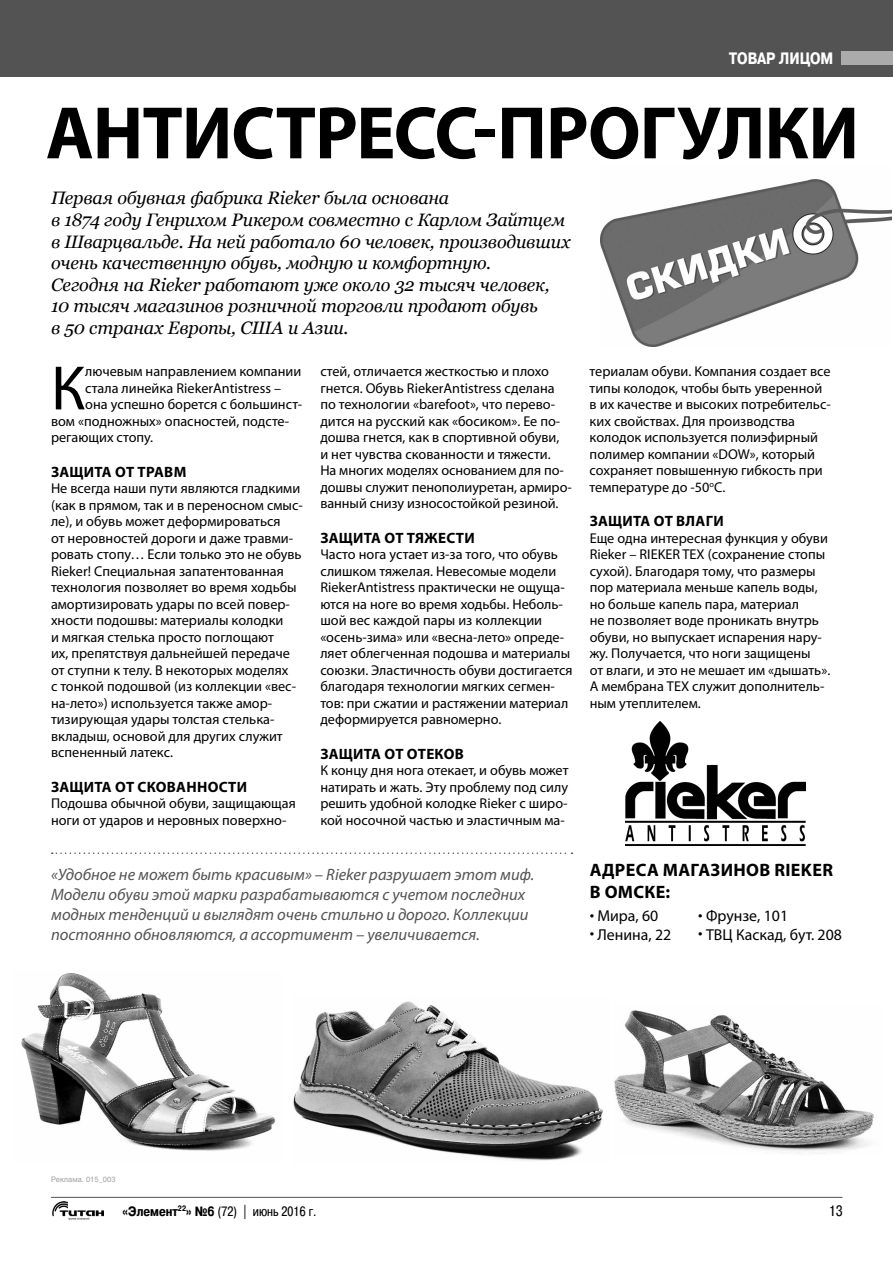
<style>
.page{position:relative;width:893px;height:1263px;background:#fff}
.page>*{position:absolute;margin:0;border:0;box-sizing:border-box;transform-origin:0 0}
.t1{font:700 75px "Myriad Pro";letter-spacing:-.015em;color:#000}
.t2{font:63.15px "Myriad Pro";color:#000}
.t3{font:italic 18px/21.6px "Georgia";letter-spacing:-.01em;color:#000}
.t4{font:700 18px/21.6px "Myriad Pro";letter-spacing:.02em;color:#000}
.t5{font:italic 16.5px/19.8px "Myriad Pro";color:#535353}
.t6{font:700 16.5px "Pragmatica Condensed Cyr";color:#fff}
.t7{font:15.75px "Myriad Pro";color:#000}
.t8{font:700 15px "Myriad Pro";letter-spacing:.02em;color:#000}
.t9{font:15px "Pragmatica Condensed Cyr";color:#000}
.t10{font:14.25px/16.5px "Myriad Pro";color:#000}
.t11{font:13.5px "Pragmatica Condensed Cyr";color:#000}
.t12{font:7.5px "Helios";color:#a0a0a0}
.s1{font-weight:700}
</style>
<div class="page">
<div style="left:0;top:0;width:893px;height:77px;background:#535353"></div>
<div style="left:842px;top:51px;width:51px;height:13px;background:#ababab"></div>
<hr style="left:51px;top:1197px;width:791px;height:1px;background:#535353">
<img style="left:52px;top:1201px;width:51px;height:18px">
<img style="left:600px;top:179px;width:292px;height:168px">
<svg style="left:52px;top:852px;width:520px;height:2px"></svg>
<img style="left:614px;top:1010px;width:260px;height:144px">
<img style="left:293px;top:1001px;width:310px;height:160px">
<img style="left:21px;top:973px;width:255px;height:178px">
<img style="left:626px;top:721px;width:180px;height:125px">
<p class="t6" style="left:729px;top:49px;width:11px">товар</p>
<p class="t6" style="left:779px;top:49px;width:12px">лицом</p>
<h1 class="t1" style="left:46px;top:84px;width:815px">АНТИСТРЕСС-ПРОГУЛКИ</h1>
<p class="t3" style="left:51px;top:187px;width:521px">Первая обувная фабрика Rieker была основана<br>в 1874 году Генрихом Рикером совместно с Карлом Зайтцем в Шварцвальде. На ней работало 60 человек, производивших очень качественную обувь, модную и комфортную.<br>Сегодня на Rieker работают уже около 32 тысяч человек, 10 тысяч магазинов розничной торговли продают обувь<br>в 50 странах Европы, США и Азии.</p>
<p class="t10" style="left:320px;top:363px;width:253px">стей, отличается жесткостью и плохо гнется. Обувь RiekerAntistress сделана по технологии «barefoot», что перево&shy;дится на русский как «босиком». Ее по&shy;дошва гнется, как в спортивной обуви,<br>и нет чувства скованности и тяжести.<br>На многих моделях основанием для по&shy;дошвы служит пенополиуретан, армиро&shy;ванный снизу износостойкой резиной.</p>
<p class="t8" style="left:320px;top:528px;width:156px">ЗАЩИТА ОТ ТЯЖЕСТИ</p>
<p class="t10" style="left:320px;top:546px;width:254px">Часто нога устает из-за того, что обувь слишком тяжелая. Невесомые модели RiekerAntistress практически не ощуща&shy;ются на ноге во время ходьбы. Неболь&shy;шой вес каждой пары из коллекции «осень-зима» или «весна-лето» опреде&shy;ляет облегченная подошва и материалы союзки. Эластичность обуви достигается благодаря технологии мягких сегмен&shy;тов: при сжатии и растяжении материал деформируется равномерно.</p>
<p class="t8" style="left:320px;top:744px;width:145px">ЗАЩИТА ОТ ОТЕКОВ</p>
<p class="t10" style="left:320px;top:762px;width:250px;text-align:justify">К концу дня нога отекает, и обувь может натирать и жать. Эту проблему под силу решить удобной колодке Rieker с широ&shy;кой носочной частью и эластичным ма-</p>
<p class="t10" style="left:590px;top:363px;width:243px">териалам обуви. Компания создает все типы колодок, чтобы быть уверенной в их качестве и высоких потребительс&shy;ких свойствах. Для производства колодок используется полиэфирный полимер компании «DOW», который сохраняет повышенную гибкость при температуре до -50<sup>о</sup>С.</p>
<p class="t8" style="left:590px;top:512px;width:136px">ЗАЩИТА ОТ ВЛАГИ</p>
<p class="t10" style="left:590px;top:530px;width:242px">Еще одна интересная функция у обуви Rieker – RIEKER TEX (сохранение стопы сухой). Благодаря тому, что размеры пор материала меньше капель воды, но больше капель пара, материал<br>не позволяет воде проникать внутрь обуви, но выпускает испарения нару&shy;жу. Получается, что ноги защищены<br>от влаги, и это не мешает им «дышать».<br>А мембрана ТЕX служит дополнитель&shy;ным утеплителем.</p>
<h2 class="t2" style="left:51px;top:349px;width:36px">К</h2>
<p class="t10" style="left:85px;top:363px;width:218px">лючевым направлением компании</p>
<p class="t10" style="left:85px;top:380px;width:197px">стала линейка RiekerAntistress –</p>
<p class="t10" style="left:85px;top:396px;width:218px">она успешно борется с большинст-</p>
<p class="t10" style="left:51px;top:413px;width:240px">вом «подножных» опасностей, подсте-</p>
<p class="t10" style="left:51px;top:429px;width:104px">регающих стопу.</p>
<p class="t8" style="left:51px;top:462px;width:137px">ЗАЩИТА ОТ ТРАВМ</p>
<p class="t10" style="left:51px;top:480px;width:253px">Не всегда наши пути являются гладкими (как в прямом, так и в переносном смыс&shy;ле), и обувь может деформироваться<br>от неровностей дороги и даже травми&shy;ровать стопу… Если только это не обувь Rieker! Специальная запатентованная технология позволяет во время ходьбы амортизировать удары по всей повер&shy;хности подошвы: материалы колодки<br>и мягкая стелька просто поглощают<br>их, препятствуя дальнейшей передаче от ступни к телу. В некоторых моделях<br>с тонкой подошвой (из коллекции «вес&shy;на-лето») используется также амор&shy;тизирующая удары толстая стелька&shy;вкладыш, основой для других служит вспененный латекс.</p>
<p class="t8" style="left:51px;top:777px;width:198px">ЗАЩИТА ОТ СКОВАННОСТИ</p>
<p class="t10" style="left:51px;top:795px;width:246px">Подошва обычной обуви, защищающая ноги от ударов и неровных поверхно-</p>
<p class="t5" style="left:51px;top:865px;width:485px">«Удобное не может быть красивым» – Rieker разрушает этот миф.<br>Модели обуви этой марки разрабатываются с учетом последних модных тенденций и выглядят очень стильно и дорого. Коллекции постоянно обновляются, а ассортимент – увеличивается.</p>
<p class="t4" style="left:590px;top:859px;width:243px">АДРЕСА МАГАЗИНОВ RIEKER<br>В ОМСКЕ:</p>
<p class="t7" style="left:698px;top:906px;width:91px">• Фрунзе, 101</p>
<p class="t7" style="left:698px;top:925px;width:145px">• ТВЦ Каскад, бут. 208</p>
<p class="t7" style="left:590px;top:906px;width:70px">• Мира, 60</p>
<p class="t7" style="left:590px;top:925px;width:83px">• Ленина, 22</p>
<p class="t12" style="left:51px;top:1175px;width:66px">Реклама. 015_003</p>
<p class="t11" style="left:123px;top:1203px;width:195px"><span class="s1">«Элемент</span><sup>22</sup><span class="s1">» №6</span> (72) | июнь 2016 г.</p>
<p class="t9" style="left:829px;top:1203px;width:15px">13</p>
</div>
